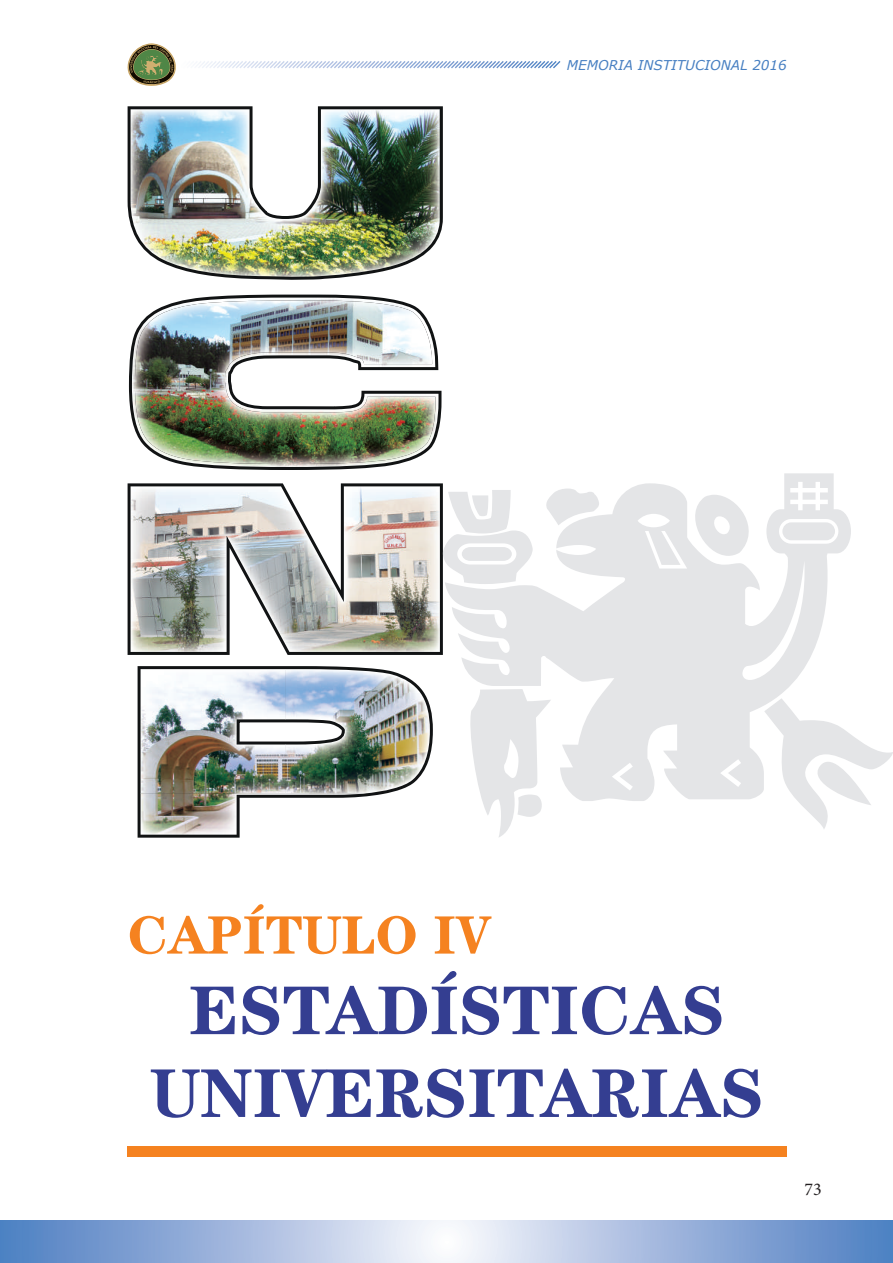
<style>
.page{position:relative;width:893px;height:1263px;background:#fff}
.page>*{position:absolute;margin:0;border:0;box-sizing:border-box;transform-origin:0 0}
.t1{font:700 69px/82.8px "Century Std";color:#343e91;text-align:center}
.t2{font:700 54px "Century Std";color:#f58220}
.t3{font:18px "Minion Pro";color:#231f20}
.t4{font:italic 13.5px "Verdana";color:#4880c2}
</style>
<div class="page">
<svg style="left:127px;top:43px;width:434px;height:43px"></svg>
<svg style="left:0;top:1220px;width:893px;height:43px;background:#a1b8dd"></svg>
<svg style="left:129px;top:295px;width:312px;height:175px"></svg>
<img style="left:132px;top:298px;width:306px;height:169px">
<svg style="left:138px;top:666px;width:295px;height:172px"></svg>
<img style="left:141px;top:669px;width:289px;height:125px">
<img style="left:141px;top:793px;width:225px;height:42px">
<svg style="left:128px;top:483px;width:315px;height:172px;background:#3e3f40"></svg>
<img style="left:131px;top:486px;width:309px;height:166px">
<svg style="left:128px;top:106px;width:315px;height:174px"></svg>
<img style="left:131px;top:109px;width:309px;height:168px">
<svg style="left:443px;top:473px;width:450px;height:364px;fill:#e4e5e7"></svg>
<div style="left:128px;top:1146px;width:659px;height:11px;background:#f58220"></div>
<p class="t4" style="left:567px;top:56px;width:221px">MEMORIA INSTITUCIONAL 2016</p>
<p class="t2" style="left:128px;top:903px;width:364px">CAPÍTULO IV</p>
<p class="t1" style="left:150px;top:968px;width:615px">ESTADÍSTICAS<br>UNIVERSITARIAS</p>
<p class="t3" style="left:805px;top:1177px;width:19px">73</p>
</div>
